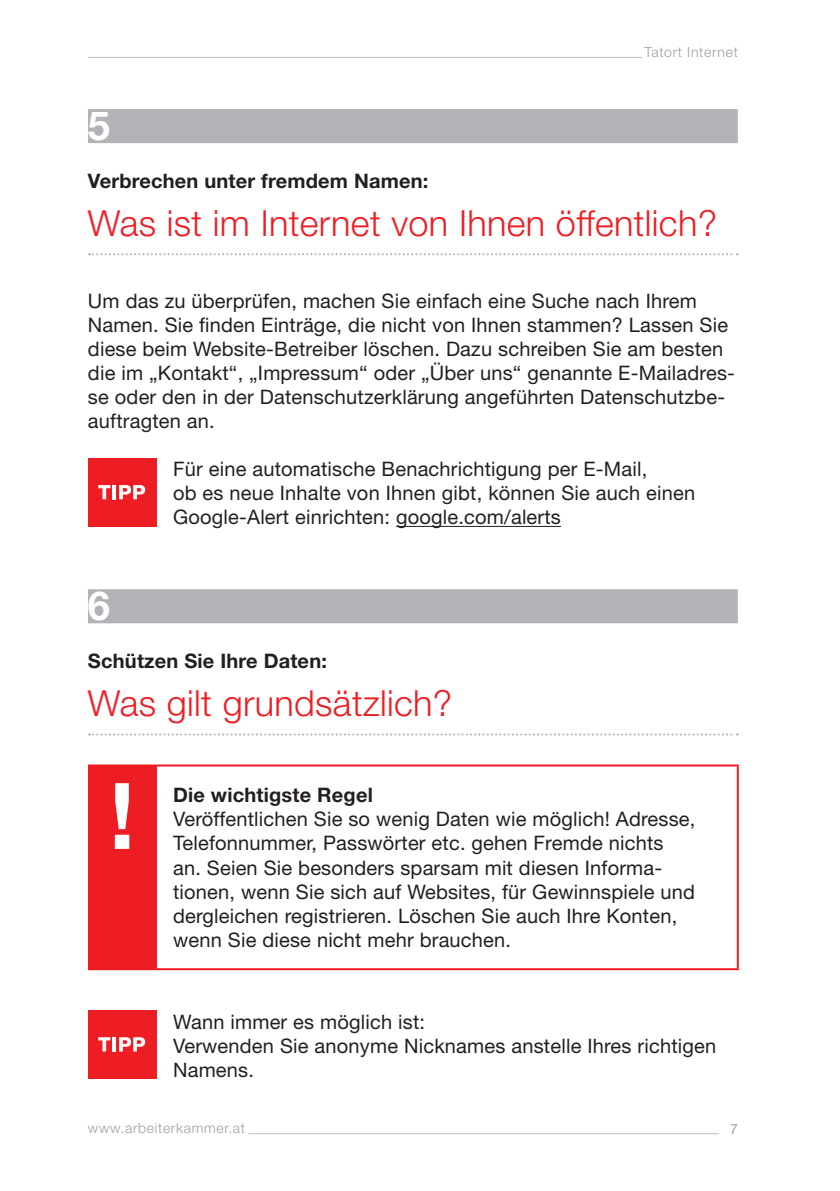
<style>
.page{position:relative;width:840px;height:1191px;background:#fff}
.page>*{position:absolute;margin:0;border:0;box-sizing:border-box;transform-origin:0 0}
.t1{font:700 92px "Helvetica Neue LT Std";color:#fff}
.t2{font:700 40px "Helvetica Neue LT Std";color:#fff}
.t3{font:300 36px "Helvetica Neue LT Std";letter-spacing:.01em;color:#ee1d23}
.t4{font:20px/24px "Helvetica Neue LT Std";letter-spacing:.01em;color:#231f20}
.t5{font:700 20px "Helvetica Neue LT Std";letter-spacing:.01em;color:#231f20}
.t6{font:300 14px "Helvetica Neue LT Std";letter-spacing:.05em;color:#9d9fa2}
.t7{font:14px "Helvetica Neue LT Std";color:#9d9fa2}
</style>
<div class="page">
<hr style="left:248px;top:1133px;width:470px;height:1px;background:#bcbdc0">
<hr style="left:88px;top:57px;width:553px;height:1px;background:#bcbdc0">
<div style="left:88px;top:109px;width:649px;height:34px;background:#b2b3b7"></div>
<svg style="left:89px;top:253px;width:648px;height:2px"></svg>
<hr style="left:396px;top:526px;width:164px;height:1px;background:#231f20">
<div style="left:88px;top:589px;width:649px;height:34px;background:#b2b3b7"></div>
<svg style="left:89px;top:733px;width:648px;height:2px"></svg>
<div style="left:88px;top:458px;width:68px;height:68px;background:#ee1d23"></div>
<svg style="left:98px;top:485px;width:12px;height:14px"></svg>
<hr style="left:112px;top:485px;width:4px;height:14px;background:#fff">
<svg style="left:119px;top:485px;width:26px;height:14px"></svg>
<div style="left:88px;top:765px;width:68px;height:204px;background:#ee1d23"></div>
<hr style="left:88px;top:764px;width:68px;height:2px;background:#ee1d23">
<hr style="left:88px;top:968px;width:68px;height:2px;background:#ee1d23">
<hr style="left:156px;top:764px;width:582px;height:2px;background:#ee1d23">
<hr style="left:736px;top:766px;width:2px;height:202px;background:#ee1d23">
<hr style="left:156px;top:968px;width:582px;height:2px;background:#ee1d23">
<div style="left:88px;top:1010px;width:68px;height:68px;background:#ee1d23"></div>
<svg style="left:98px;top:1037px;width:12px;height:14px"></svg>
<hr style="left:112px;top:1037px;width:4px;height:14px;background:#fff">
<svg style="left:119px;top:1037px;width:26px;height:14px"></svg>
<p class="t6" style="left:644px;top:43px;width:95px">Tatort Internet</p>
<h2 class="t2" style="left:88px;top:101px;width:24px">5</h2>
<p class="t5" style="left:88px;top:169px;width:342px">Verbrechen unter fremdem Namen:</p>
<h3 class="t3" style="left:88px;top:201px;width:630px">Was ist im Internet von Ihnen öffentlich?</h3>
<p class="t4" style="left:88px;top:289px;width:648px">Um das zu überprüfen, machen Sie einfach eine Suche nach Ihrem Namen. Sie finden Einträge, die nicht von Ihnen stammen? Lassen Sie diese beim Website-Betreiber löschen. Dazu schreiben Sie am besten die im „Kontakt“, „Impressum“ oder „Über uns“ genannte E-Mailadres&shy;se oder den in der Datenschutzerklärung angeführten Datenschutzbe&shy;auftragten an.</p>
<p class="t4" style="left:173px;top:457px;width:523px">Für eine automatische Benachrichtigung per E-Mail,<br>ob es neue Inhalte von Ihnen gibt, können Sie auch einen<br>Google-Alert einrichten: google.com/alerts</p>
<h2 class="t2" style="left:88px;top:581px;width:24px">6</h2>
<p class="t5" style="left:88px;top:649px;width:240px">Schützen Sie Ihre Daten:</p>
<h3 class="t3" style="left:88px;top:681px;width:365px">Was gilt grundsätzlich?</h3>
<h1 class="t1" style="left:109px;top:759px;width:27px">!</h1>
<p class="t5" style="left:173px;top:783px;width:201px">Die wichtigste Regel</p>
<p class="t4" style="left:173px;top:807px;width:523px">Veröffentlichen Sie so wenig Daten wie möglich! Adresse, Telefonnummer, Passwörter etc. gehen Fremde nichts an. Seien Sie besonders sparsam mit diesen Informa&shy;tionen, wenn Sie sich auf Websites, für Gewinnspiele und dergleichen registrieren. Löschen Sie auch Ihre Konten, wenn Sie diese nicht mehr brauchen.</p>
<p class="t4" style="left:173px;top:1009px;width:544px">Wann immer es möglich ist:<br>Verwenden Sie anonyme Nicknames anstelle Ihres richtigen<br>Namens.</p>
<p class="t6" style="left:88px;top:1119px;width:158px">www.arbeiterkammer.at</p>
<p class="t7" style="left:729px;top:1120px;width:9px">7</p>
</div>
